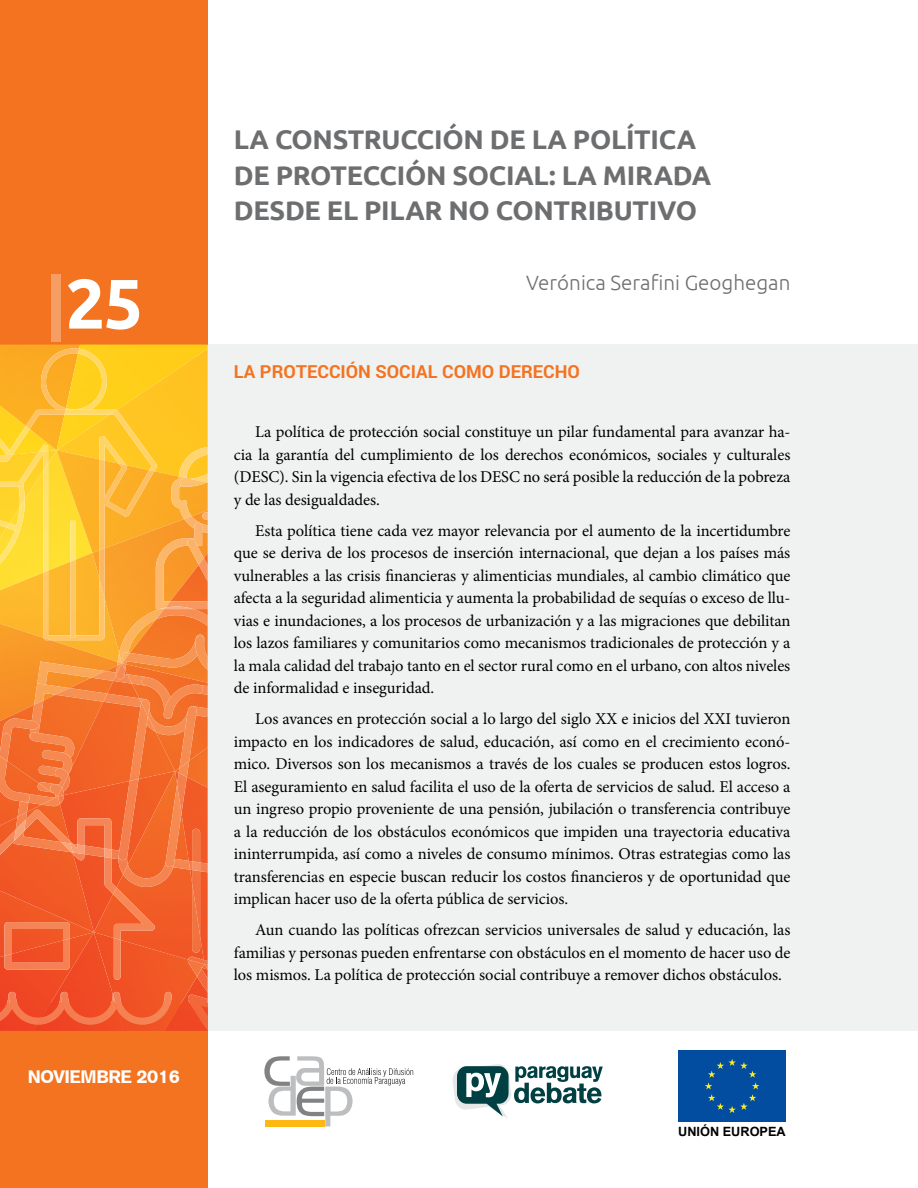
<style>
.page{position:relative;width:918px;height:1188px;background:#fff}
.page>*{position:absolute;margin:0;border:0;box-sizing:border-box;transform-origin:0 0}
.t1{font:700 70.05px "Ubuntu";color:#fff}
.t2{font:700 27px/36px "Ubuntu";letter-spacing:-.01em;color:#6d6e70}
.t3{font:300 20.55px "Ubuntu";color:#6d6e70}
.t4{font:700 18px "Roboto";color:#f37320}
.t5{font:18px "Gothic 725 BT Black A";letter-spacing:-.025em;color:#fff}
.t6{font:16.5px/22.5px "Minion Pro";letter-spacing:-.005em;color:#000;text-align:justify}
.t7{font:700 12.75px "Arial";color:#000}
.s1{color:#f69d63}
</style>
<div class="page">
<div style="left:203px;top:345px;width:715px;height:686px;background:#f0f1f1"></div>
<div style="left:0;top:0;width:208px;height:345px;background:#f37320"></div>
<div style="left:0;top:1003px;width:208px;height:185px;background:#f37320"></div>
<svg style="left:264px;top:1056px;width:149px;height:70px"></svg>
<div style="left:265px;top:1120px;width:59px;height:6px;background:#fdb813"></div>
<svg style="left:452px;top:1064px;width:151px;height:54px"></svg>
<div style="left:678px;top:1050px;width:108px;height:72px;background:#034da1"></div>
<svg style="left:705px;top:1059px;width:54px;height:54px"></svg>
<img style="left:0;top:345px;width:57px;height:105px">
<img style="left:57px;top:345px;width:151px;height:165px">
<img style="left:57px;top:349px;width:151px;height:134px">
<img style="left:25px;top:450px;width:68px;height:103px">
<img style="left:0;top:553px;width:93px;height:71px">
<img style="left:93px;top:510px;width:115px;height:142px">
<img style="left:0;top:624px;width:118px;height:42px">
<img style="left:0;top:932px;width:202px;height:99px">
<img style="left:34px;top:932px;width:90px;height:99px">
<div style="left:0;top:804px;width:60px;height:128px;background:#f15825"></div>
<img style="left:0;top:666px;width:116px;height:128px">
<img style="left:60px;top:795px;width:34px;height:137px">
<img style="left:64px;top:670px;width:61px;height:125px">
<img style="left:94px;top:771px;width:81px;height:189px">
<img style="left:175px;top:788px;width:33px;height:173px">
<div style="left:125px;top:683px;width:83px;height:88px;background:#f36b26"></div>
<img style="left:126px;top:553px;width:82px;height:130px">
<img style="left:175px;top:747px;width:33px;height:41px">
<img style="left:0;top:992px;width:9px;height:29px">
<img style="left:9px;top:992px;width:28px;height:33px">
<img style="left:37px;top:992px;width:24px;height:33px">
<img style="left:61px;top:992px;width:52px;height:33px">
<img style="left:113px;top:992px;width:59px;height:33px">
<img style="left:4px;top:922px;width:66px;height:17px">
<img style="left:4px;top:939px;width:66px;height:31px">
<img style="left:114px;top:940px;width:7px;height:40px">
<img style="left:0;top:810px;width:73px;height:45px">
<img style="left:70px;top:818px;width:46px;height:76px">
<img style="left:113px;top:888px;width:42px;height:52px">
<img style="left:192px;top:829px;width:8px;height:32px">
<img style="left:192px;top:936px;width:8px;height:17px">
<img style="left:192px;top:872px;width:8px;height:64px">
<img style="left:197px;top:964px;width:11px;height:28px">
<img style="left:188px;top:960px;width:14px;height:17px">
<img style="left:188px;top:957px;width:16px;height:3px">
<svg style="left:204px;top:960px;width:4px;height:9px"></svg>
<img style="left:188px;top:995px;width:20px;height:35px">
<img style="left:179px;top:447px;width:29px;height:40px">
<img style="left:171px;top:477px;width:21px;height:42px">
<img style="left:184px;top:516px;width:24px;height:17px">
<img style="left:156px;top:523px;width:46px;height:86px">
<img style="left:165px;top:601px;width:43px;height:8px">
<img style="left:187px;top:539px;width:17px;height:26px">
<img style="left:199px;top:558px;width:9px;height:24px">
<img style="left:190px;top:473px;width:18px;height:10px">
<svg style="left:202px;top:512px;width:6px;height:8px"></svg>
<img style="left:0;top:528px;width:25px;height:36px">
<img style="left:0;top:439px;width:6px;height:12px">
<img style="left:0;top:487px;width:25px;height:41px">
<img style="left:7px;top:499px;width:18px;height:32px">
<img style="left:41px;top:348px;width:38px;height:62px">
<img style="left:66px;top:349px;width:41px;height:61px">
<img style="left:6px;top:426px;width:42px;height:25px">
<img style="left:0;top:451px;width:48px;height:36px">
<img style="left:26px;top:410px;width:40px;height:19px">
<img style="left:64px;top:410px;width:36px;height:5px">
<img style="left:100px;top:410px;width:57px;height:61px">
<img style="left:43px;top:463px;width:5px;height:108px">
<img style="left:100px;top:459px;width:54px;height:91px">
<img style="left:43px;top:571px;width:62px;height:69px">
<img style="left:100px;top:548px;width:5px;height:50px">
<svg style="left:43px;top:638px;width:8px;height:2px"></svg>
<img style="left:70px;top:521px;width:5px;height:39px">
<img style="left:70px;top:560px;width:5px;height:78px">
<img style="left:37px;top:661px;width:68px;height:27px">
<img style="left:91px;top:671px;width:25px;height:10px">
<img style="left:113px;top:674px;width:14px;height:10px">
<img style="left:127px;top:674px;width:19px;height:12px">
<svg style="left:203px;top:685px;width:5px;height:10px"></svg>
<img style="left:141px;top:677px;width:32px;height:27px">
<img style="left:163px;top:685px;width:40px;height:34px">
<img style="left:34px;top:683px;width:36px;height:5px">
<img style="left:29px;top:688px;width:78px;height:51px">
<img style="left:103px;top:694px;width:38px;height:13px">
<img style="left:18px;top:802px;width:10px;height:10px">
<img style="left:14px;top:812px;width:57px;height:7px">
<img style="left:73px;top:844px;width:45px;height:15px">
<img style="left:14px;top:819px;width:59px;height:33px">
<img style="left:70px;top:843px;width:41px;height:15px">
<img style="left:197px;top:706px;width:11px;height:11px">
<img style="left:174px;top:859px;width:16px;height:11px">
<svg style="left:189px;top:861px;width:19px;height:11px"></svg>
<img style="left:148px;top:704px;width:49px;height:31px">
<img style="left:118px;top:860px;width:10px;height:14px">
<img style="left:123px;top:862px;width:51px;height:25px">
<img style="left:118px;top:779px;width:21px;height:81px">
<img style="left:130px;top:702px;width:18px;height:79px">
<svg style="left:141px;top:699px;width:9px;height:5px"></svg>
<img style="left:165px;top:784px;width:17px;height:83px">
<img style="left:177px;top:773px;width:10px;height:40px">
<img style="left:179px;top:706px;width:18px;height:62px">
<img style="left:179px;top:761px;width:10px;height:16px">
<img style="left:119px;top:609px;width:3px;height:43px">
<img style="left:116px;top:676px;width:9px;height:3px">
<img style="left:122px;top:609px;width:86px;height:43px">
<img style="left:164px;top:607px;width:29px;height:2px">
<svg style="left:116px;top:652px;width:14px;height:24px"></svg>
<img style="left:124px;top:634px;width:81px;height:34px">
<img style="left:195px;top:636px;width:13px;height:34px">
<img style="left:30px;top:732px;width:45px;height:26px">
<img style="left:38px;top:750px;width:35px;height:27px">
<svg style="left:69px;top:768px;width:3px;height:5px"></svg>
<img style="left:37px;top:783px;width:2px;height:9px">
<img style="left:39px;top:768px;width:29px;height:25px">
<img style="left:62px;top:775px;width:8px;height:17px">
<img style="left:23px;top:794px;width:27px;height:11px">
<img style="left:42px;top:796px;width:18px;height:10px">
<svg style="left:50px;top:784px;width:14px;height:20px"></svg>
<img style="left:2px;top:718px;width:36px;height:22px">
<img style="left:0;top:756px;width:30px;height:46px">
<img style="left:0;top:734px;width:11px;height:27px">
<h1 class="t1" style="left:45px;top:261px;width:100px"><span class="s1">|</span>25</h1>
<p class="t5" style="left:28px;top:1066px;width:154px">NOVIEMBRE 2016</p>
<h2 class="t2" style="left:234px;top:121px;width:479px">LA CONSTRUCCIÓN DE LA POLÍTICA<br>DE PROTECCIÓN SOCIAL: LA MIRADA<br>DESDE EL PILAR NO CONTRIBUTIVO</h2>
<p class="t3" style="left:526px;top:271px;width:266px">Verónica Serafini Geoghegan</p>
<p class="t4" style="left:234px;top:359px;width:348px">LA PROTECCIÓN SOCIAL COMO DERECHO</p>
<p class="t6" style="left:234px;top:421px;width:558px;text-indent:21px">La política de protección social constituye un pilar fundamental para avanzar ha&shy;cia la garantía del cumplimiento de los derechos económicos, sociales y culturales (DESC). Sin la vigencia efectiva de los DESC no será posible la reducción de la pobreza y de las desigualdades.</p>
<p class="t6" style="left:234px;top:519px;width:558px;text-indent:21px">Esta política tiene cada vez mayor relevancia por el aumento de la incertidumbre que se deriva de los procesos de inserción internacional, que dejan a los países más vulnerables a las crisis financieras y alimenticias mundiales, al cambio climático que afecta a la seguridad alimenticia y aumenta la probabilidad de sequías o exceso de llu&shy;vias e inundaciones, a los procesos de urbanización y a las migraciones que debilitan los lazos familiares y comunitarios como mecanismos tradicionales de protección y a la mala calidad del trabajo tanto en el sector rural como en el urbano, con altos niveles de informalidad e inseguridad.</p>
<p class="t6" style="left:234px;top:708px;width:558px;text-indent:21px">Los avances en protección social a lo largo del siglo XX e inicios del XXI tuvieron impacto en los indicadores de salud, educación, así como en el crecimiento econó&shy;mico. Diversos son los mecanismos a través de los cuales se producen estos logros.<br>El aseguramiento en salud facilita el uso de la oferta de servicios de salud. El acceso a un ingreso propio proveniente de una pensión, jubilación o transferencia contribuye a la reducción de los obstáculos económicos que impiden una trayectoria educativa ininterrumpida, así como a niveles de consumo mínimos. Otras estrategias como las transferencias en especie buscan reducir los costos financieros y de oportunidad que implican hacer uso de la oferta pública de servicios.</p>
<p class="t6" style="left:234px;top:919px;width:558px;text-indent:21px">Aun cuando las políticas ofrezcan servicios universales de salud y educación, las familias y personas pueden enfrentarse con obstáculos en el momento de hacer uso de los mismos. La política de protección social contribuye a remover dichos obstáculos.</p>
<p class="t7" style="left:678px;top:1123px;width:109px">UNIÓN EUROPEA</p>
</div>
